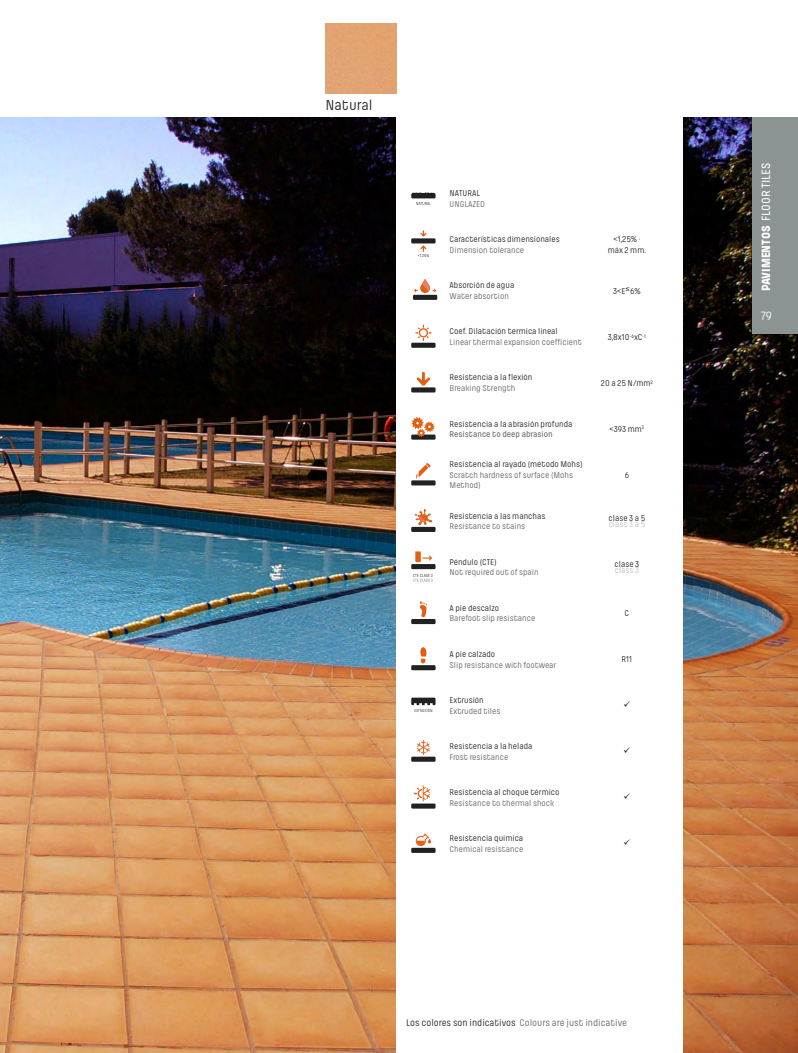
<style>
.page{position:relative;width:798px;height:1053px;background:#fff}
.page>*{position:absolute;margin:0;border:0;box-sizing:border-box;transform-origin:0 0}
.t1{font:15px "Pilcrow Soft";color:#231f20}
.t2{font:800 12.5px "Pilcrow Soft";color:#fff}
.t3{font:12.5px "Pilcrow Soft";color:#fff}
.t4{font:10px "Pilcrow Soft";color:#231f20}
.t5{font:8.75px/10.5px "Pilcrow Soft";color:#231f20}
.t6{font:8.75px/10.5px "Pilcrow Soft";color:#636366}
.s1{color:#636366}
.s2{color:#231f20}
.s3{font-weight:500;color:#636366}
.s4{color:#babebd}
.s5{font-weight:500}
</style>
<div class="page">
<img style="left:0;top:117px;width:797px;height:935px">
<div style="left:752px;top:117px;width:45px;height:216px;background:#8b9493"></div>
<div style="left:396px;top:117px;width:286px;height:935px;background:#fff"></div>
<svg style="left:411px;top:192px;width:24px;height:13px"></svg>
<div style="left:411px;top:238px;width:24px;height:5px;background:#202222"></div>
<svg style="left:420px;top:230px;width:6px;height:6px"></svg>
<svg style="left:417px;top:245px;width:12px;height:12px"></svg>
<div style="left:413px;top:295px;width:24px;height:5px;background:#202222"></div>
<svg style="left:414px;top:279px;width:22px;height:14px"></svg>
<div style="left:411px;top:342px;width:24px;height:5px;background:#202222"></div>
<svg style="left:415px;top:325px;width:16px;height:16px"></svg>
<svg style="left:416px;top:372px;width:14px;height:13px"></svg>
<div style="left:411px;top:387px;width:24px;height:5px;background:#202222"></div>
<div style="left:411px;top:434px;width:24px;height:5px;background:#202222"></div>
<svg style="left:411px;top:417px;width:23px;height:20px"></svg>
<div style="left:411px;top:480px;width:24px;height:5px;background:#202222"></div>
<svg style="left:416px;top:463px;width:14px;height:16px"></svg>
<div style="left:411px;top:527px;width:24px;height:5px;background:#202222"></div>
<svg style="left:414px;top:509px;width:18px;height:17px"></svg>
<svg style="left:413px;top:574px;width:19px;height:7px"></svg>
<div style="left:411px;top:564px;width:24px;height:5px;background:#202222"></div>
<svg style="left:415px;top:551px;width:17px;height:11px"></svg>
<div style="left:411px;top:619px;width:24px;height:5px;background:#202222"></div>
<svg style="left:419px;top:601px;width:8px;height:16px"></svg>
<svg style="left:420px;top:647px;width:7px;height:16px"></svg>
<div style="left:411px;top:665px;width:24px;height:5px;background:#202222"></div>
<svg style="left:411px;top:697px;width:24px;height:15px"></svg>
<div style="left:411px;top:756px;width:24px;height:5px;background:#202222"></div>
<svg style="left:417px;top:740px;width:13px;height:14px"></svg>
<div style="left:411px;top:803px;width:24px;height:5px;background:#202222"></div>
<svg style="left:413px;top:785px;width:17px;height:16px"></svg>
<div style="left:411px;top:847px;width:24px;height:5px;background:#202222"></div>
<svg style="left:413px;top:833px;width:18px;height:15px"></svg>
<div style="left:325px;top:23px;width:71px;height:71px;background:#e2a372"></div>
<p class="t1" style="left:325px;top:97px;width:49px">Natural</p>
<p class="t5" style="left:449px;top:188px;width:32px">NATURAL</p>
<p class="t6" style="left:449px;top:199px;width:37px">UNGLAZED</p>
<p class="t5" style="left:449px;top:234px;width:112px">Características dimensionales<br><span class="s1">Dimension tolerance</span></p>
<p class="t5" style="left:613px;top:234px;width:28px">&lt;1,25% ·</p>
<p class="t5" style="left:607px;top:245px;width:40px">máx 2 mm.</p>
<p class="t5" style="left:449px;top:280px;width:66px">Absorción de agua<br><span class="s1">Water absortion</span></p>
<p class="t5" style="left:613px;top:285px;width:29px">3&lt;E≤6%</p>
<p class="t6" style="left:449px;top:326px;width:134px"><span class="s2">Coef. Dilatación termica lineal<br></span>Linear thermal expansion coefficient</p>
<p class="t5" style="left:607px;top:332px;width:40px">3,8x10<sup>-6</sup>xC<sup>-1</sup></p>
<p class="t5" style="left:449px;top:372px;width:84px">Resistencia a la flexión<br><span class="s1">Breaking Strength</span></p>
<p class="t5" style="left:600px;top:378px;width:54px">20 a 25 N/mm<sup>2</sup></p>
<p class="t5" style="left:449px;top:419px;width:124px;line-height:10px">Resistencia a la abrasión profunda<br><span class="s3">Resistance to deep abrasion</span></p>
<p class="t5" style="left:609px;top:424px;width:36px">&lt;393 mm<sup>3</sup></p>
<p class="t6" style="left:449px;top:459px;width:134px"><span class="s2">Resistencia al rayado (método Mohs)<br></span>Scratch hardness of surface (Mohs<br>Method)</p>
<p class="t5" style="left:624px;top:470px;width:6px">6</p>
<p class="t5" style="left:449px;top:511px;width:97px">Resistencia a las manchas<br><span class="s1">Resistance to stains</span></p>
<p class="t5" style="left:608px;top:515px;width:38px;line-height:6.2px">clase 3 a 5 <span class="s4">class 3 a 5</span></p>
<p class="t6" style="left:449px;top:557px;width:90px"><span class="s2">Péndulo (CTE)<br></span>Not required out of spain</p>
<p class="t5" style="left:614px;top:561px;width:26px;line-height:6.2px">clase 3 <span class="s4">class 3</span></p>
<p class="t6" style="left:449px;top:603px;width:87px"><span class="s2">A pie descalzo<br></span>Barefoot slip resistance</p>
<p class="t5" style="left:624px;top:608px;width:6px">C</p>
<p class="t6" style="left:449px;top:649px;width:108px"><span class="s2">A pie calzado<br></span>Slip resistance with footwear</p>
<p class="t5" style="left:621px;top:654px;width:12px">R11</p>
<p class="t5" style="left:449px;top:695px;width:36px">Extrusión</p>
<p class="t6" style="left:449px;top:705px;width:52px">Extruded tiles</p>
<p class="t5" style="left:449px;top:741px;width:84px">Resistencia a la helada<br><span class="s1">Frost resistance</span></p>
<p class="t5" style="left:449px;top:787px;width:111px">Resistencia al choque térmico<br><span class="s1">Resistance to thermal shock</span></p>
<p class="t5" style="left:449px;top:833px;width:75px">Resistencia química<br><span class="s1">Chemical resistance</span></p>
<p class="t4" style="left:406px;top:1017px;width:222px">Los colores son indicativos <span class="s1">Colours are just indicative</span></p>
<p class="t2" style="left:759px;top:291px;width:129px;rotate:-90deg">PAVIMENTOS <span class="s5">FLOOR TILES</span></p>
<p class="t3" style="left:760px;top:309px;width:13px">79</p>
</div>
